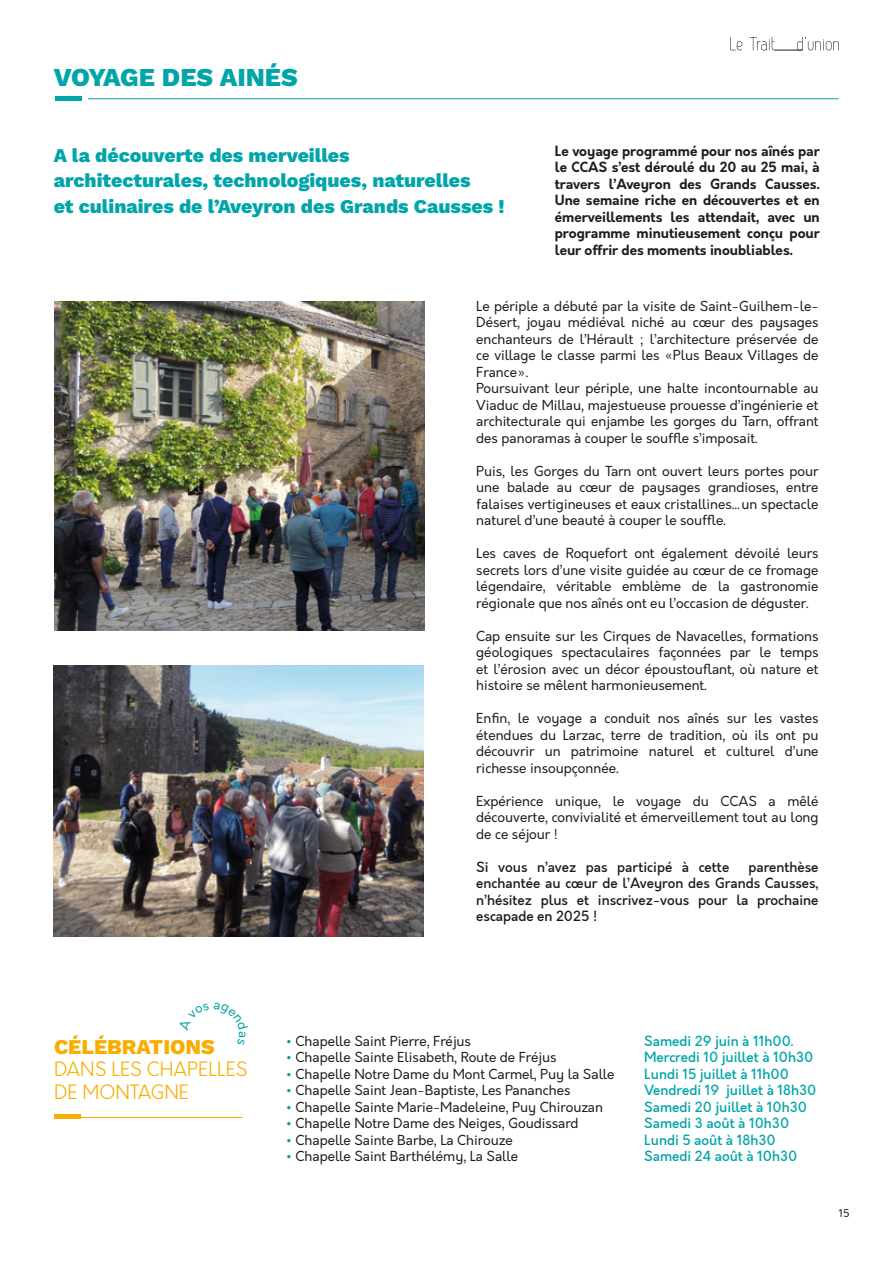
<style>
.page{position:relative;width:893px;height:1263px;background:#fff}
.page>*{position:absolute;margin:0;border:0;box-sizing:border-box;transform-origin:0 0}
.t1{font:800 25.8px "Work Sans";color:#00a5a9}
.t2{font:800 21px "Work Sans";color:#f8ad00}
.t3{font:800 19.5px/26px "Work Sans";color:#00a5a9}
.t4{font:300 18.9px/22.5px "Orkney";color:#f8ad00}
.t5{font:13.5px/16.5px "Orkney";color:#1d1d1b;text-align:justify}
.t6{font:700 13.5px/16.5px "Orkney";color:#1d1d1b;text-align:justify}
.t7{font:500 13.5px "Orkney";color:#00a5a9}
.t8{font:500 13.5px/16.5px "Orkney";color:#1d1d1b;text-align:justify}
.t9{font:10.5px "Orkney";color:#1d1d1b}
.s1{color:#00a5a9}
</style>
<div class="page">
<img style="left:55px;top:301px;width:370px;height:330px">
<img style="left:54px;top:666px;width:370px;height:271px">
<hr style="left:79px;top:1117px;width:164px;height:1px;background:#f8ad00">
<hr style="left:54px;top:1115px;width:27px;height:4px;background:#f8ad00">
<svg style="left:730px;top:37px;width:109px;height:14px"></svg>
<hr style="left:88px;top:98px;width:750px;height:1px;background:#00a5a9">
<hr style="left:55px;top:96px;width:27px;height:4px;background:#00a5a9">
<p class="t1" style="left:54px;top:58px;width:246px">VOYAGE DES AINÉS</p>
<p class="t3" style="left:54px;top:141px;width:452px">A la découverte des merveilles architecturales, technologiques, naturelles<br>et culinaires de l’Aveyron des Grands Causses !</p>
<p class="t6" style="left:555px;top:143px;width:266px">Le voyage programmé pour nos aînés par le CCAS s’est déroulé du 20 au 25 mai, à travers l’Aveyron des Grands Causses.<br>Une semaine riche en découvertes et en émerveillements les attendait, avec un programme minutieusement conçu pour leur offrir des moments inoubliables.</p>
<p class="t5" style="left:476px;top:298px;width:344px;text-align:left">Le périple a débuté par la visite de Saint-Guilhem-le-Désert, joyau médiéval niché au cœur des paysages enchanteurs de l’Hérault ; l’architecture préservée de ce village le classe parmi les «Plus Beaux Villages de France».<br>Poursuivant leur périple, une halte incontournable au Viaduc de Millau, majestueuse prouesse d’ingénierie et architecturale qui enjambe les gorges du Tarn, offrant des panoramas à couper le souffle s’imposait.</p>
<p class="t5" style="left:476px;top:463px;width:344px">Puis, les Gorges du Tarn ont ouvert leurs portes pour une balade au cœur de paysages grandioses, entre falaises vertigineuses et eaux cristallines…un spectacle naturel d’une beauté à couper le souffle.</p>
<p class="t5" style="left:476px;top:545px;width:344px">Les caves de Roquefort ont également dévoilé leurs secrets lors d’une visite guidée au cœur de ce fromage légendaire, véritable emblème de la gastronomie régionale que nos aînés ont eu l’occasion de déguster.</p>
<p class="t5" style="left:476px;top:628px;width:344px">Cap ensuite sur les Cirques de Navacelles, formations géologiques spectaculaires façonnées par le temps et l’érosion avec un décor époustouflant, où nature et histoire se mêlent harmonieusement.</p>
<p class="t5" style="left:476px;top:710px;width:344px">Enfin, le voyage a conduit nos aînés sur les vastes étendues du Larzac, terre de tradition, où ils ont pu découvrir un patrimoine naturel et culturel d’une richesse insoupçonnée.</p>
<p class="t5" style="left:476px;top:793px;width:344px">Expérience unique, le voyage du CCAS a mêlé découverte, convivialité et émerveillement tout au long de ce séjour !</p>
<p class="t8" style="left:476px;top:859px;width:255px">Si vous n’avez pas participé à cette</p>
<p class="t8" style="left:476px;top:859px;width:344px;text-indent:272px">parenthèse enchantée au cœur de l’Aveyron des Grands Causses, n’hésitez plus et inscrivez-vous pour la prochaine escapade en 2025 !</p>
<p class="t2" style="left:54px;top:1030px;width:162px">CÉLÉBRATIONS</p>
<p class="t4" style="left:54px;top:1058px;width:195px">DANS LES CHAPELLES<br>DE MONTAGNE</p>
<p class="t5" style="left:286px;top:1033px;width:187px"><span class="s1">•</span> Chapelle Saint Pierre, Fréjus</p>
<p class="t7" style="left:644px;top:1032px;width:151px">Samedi 29 juin à 11h00.</p>
<p class="t5" style="left:286px;top:1049px;width:272px"><span class="s1">•</span> Chapelle Sainte Elisabeth, Route de Fréjus</p>
<p class="t7" style="left:644px;top:1048px;width:171px">Mercredi 10 juillet à 10h30</p>
<p class="t5" style="left:286px;top:1066px;width:330px"><span class="s1">•</span> Chapelle Notre Dame du Mont Carmel, Puy la Salle</p>
<p class="t7" style="left:644px;top:1065px;width:146px">Lundi 15 juillet à 11h00</p>
<p class="t5" style="left:286px;top:1082px;width:286px"><span class="s1">•</span> Chapelle Saint Jean-Baptiste, Les Pananches</p>
<p class="t7" style="left:644px;top:1081px;width:174px">Vendredi 19 juillet à 18h30</p>
<p class="t5" style="left:286px;top:1099px;width:319px"><span class="s1">•</span> Chapelle Sainte Marie-Madeleine, Puy Chirouzan</p>
<p class="t7" style="left:644px;top:1098px;width:164px">Samedi 20 juillet à 10h30</p>
<p class="t5" style="left:286px;top:1115px;width:294px"><span class="s1">•</span> Chapelle Notre Dame des Neiges, Goudissard</p>
<p class="t7" style="left:644px;top:1114px;width:147px">Samedi 3 août à 10h30</p>
<p class="t5" style="left:286px;top:1132px;width:229px"><span class="s1">•</span> Chapelle Sainte Barbe, La Chirouze</p>
<p class="t7" style="left:644px;top:1131px;width:133px">Lundi 5 août à 18h30</p>
<p class="t5" style="left:286px;top:1148px;width:234px"><span class="s1">•</span> Chapelle Saint Barthélémy, La Salle</p>
<p class="t7" style="left:644px;top:1147px;width:155px">Samedi 24 août à 10h30</p>
<p class="t9" style="left:839px;top:1206px;width:12px">15</p>
</div>
